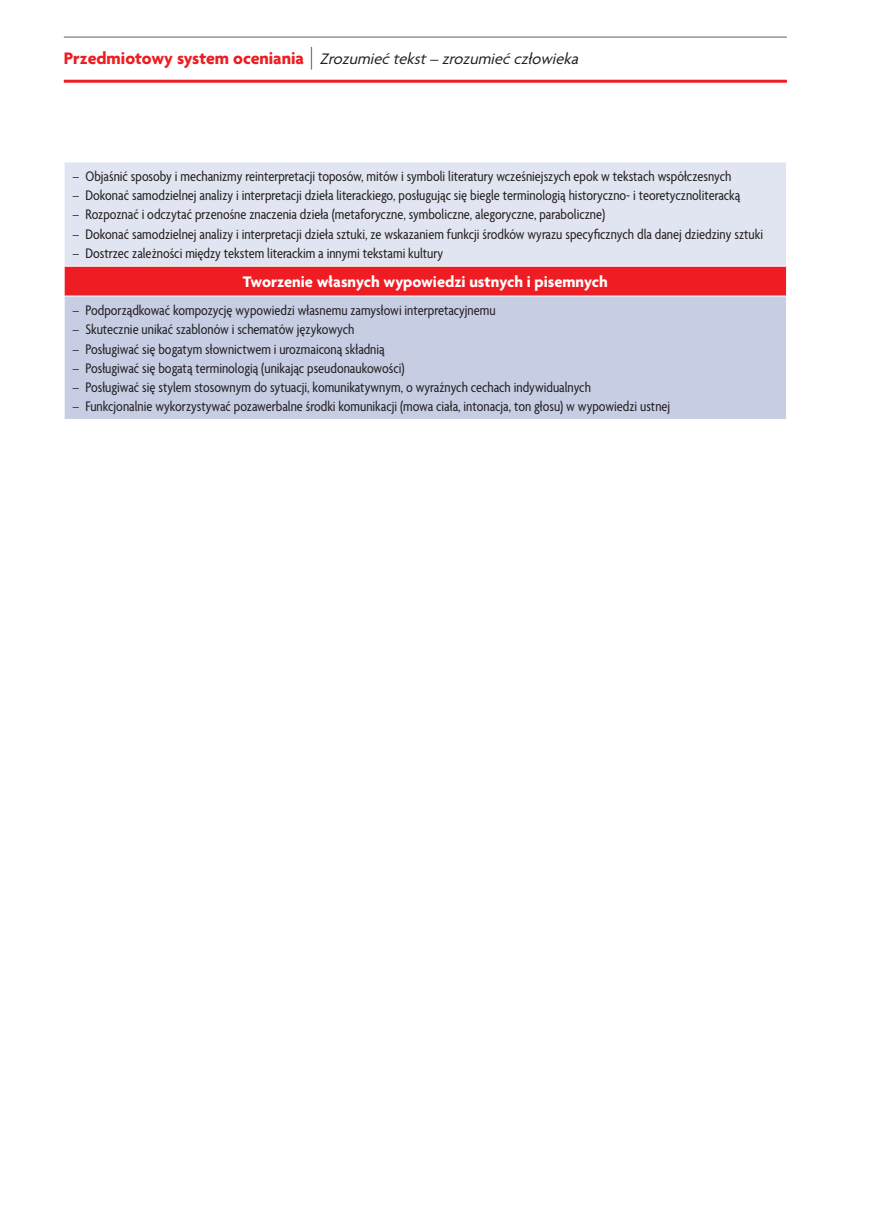
<style>
.page{position:relative;width:872px;height:1212px;background:#fff}
.page>*{position:absolute;margin:0;border:0;box-sizing:border-box;transform-origin:0 0}
.t1{font:italic 16.5px "Agenda Pl";color:#231f20}
.t2{font:700 16.5px "Agenda Pl";color:#fff}
.t3{font:condensed 15px "Agenda Pl";color:#231f20}
.s1{font-weight:700;font-style:normal;font-size:18px;color:#ee1d23}
.s2{font-weight:100;font-style:normal;font-size:24px}
</style>
<div class="page">
<hr style="left:64px;top:36px;width:723px;height:2px;background:#939598">
<hr style="left:64px;top:80px;width:723px;height:3px;background:#ee1d23">
<div style="left:64px;top:162px;width:722px;height:104px;background:#e1e5f1"></div>
<div style="left:64px;top:266px;width:722px;height:30px;background:#ee1d23"></div>
<div style="left:64px;top:296px;width:722px;height:123px;background:#c7cee4"></div>
<hr style="left:64px;top:162px;width:723px;height:1px;background:#fff">
<hr style="left:64px;top:162px;width:1px;height:104px;background:#fff">
<hr style="left:64px;top:266px;width:723px;height:1px;background:#fff">
<svg style="left:64px;top:267px;width:1px;height:29px"></svg>
<svg style="left:786px;top:267px;width:1px;height:29px"></svg>
<hr style="left:64px;top:296px;width:723px;height:1px;background:#fff">
<hr style="left:64px;top:296px;width:1px;height:123px;background:#fff">
<p class="t1" style="left:64px;top:49px;width:520px"><span class="s1">P rz e d m i otowy syste m o ce n i a n i a</span> <span class="s2">|</span> Zrozumiećtekst– zrozumiećczłowieka</p>
<p class="t3" style="left:73px;top:168px;width:660px">– Objaśnić sposoby i mechanizmy reinterpretacji toposów, mitów i symboli literatury wcześniejszych epok w tekstach współczesnych</p>
<p class="t3" style="left:73px;top:187px;width:669px">– Dokonać samodzielnej analizy i interpretacji dzieła literackiego, posługując się biegle terminologią historyczno- i teoretycznoliteracką</p>
<p class="t3" style="left:73px;top:206px;width:534px">– Rozpoznać i odczytać przenośne znaczenia dzieła (metaforyczne, symboliczne, alegoryczne, paraboliczne)</p>
<p class="t3" style="left:73px;top:225px;width:692px">– Dokonać samodzielnej analizy i interpretacji dzieła sztuki, ze wskazaniem funkcji środków wyrazu specyficznych dla danej dziedziny sztuki</p>
<p class="t3" style="left:73px;top:244px;width:372px">– Dostrzec zależności między tekstem literackim a innymi tekstami kultury</p>
<p class="t2" style="left:243px;top:271px;width:366px">Tworzenie własnych wypowiedzi ustnych i pisemnych</p>
<p class="t3" style="left:73px;top:302px;width:424px">– Podporządkować kompozycję wypowiedzi własnemu zamysłowi interpretacyjnemu</p>
<p class="t3" style="left:73px;top:321px;width:283px">– Skutecznie unikać szablonów i schematów językowych</p>
<p class="t3" style="left:73px;top:340px;width:313px">– Posługiwać się bogatym słownictwem i urozmaiconą składnią</p>
<p class="t3" style="left:73px;top:359px;width:333px">– Posługiwać się bogatą terminologią (unikając pseudonaukowości)</p>
<p class="t3" style="left:73px;top:378px;width:520px">– Posługiwać się stylem stosownym do sytuacji, komunikatywnym, o wyraźnych cechach indywidualnych</p>
<p class="t3" style="left:73px;top:397px;width:599px">– Funkcjonalnie wykorzystywać pozawerbalne środki komunikacji (mowa ciała, intonacja, ton głosu) w wypowiedzi ustnej</p>
</div>
